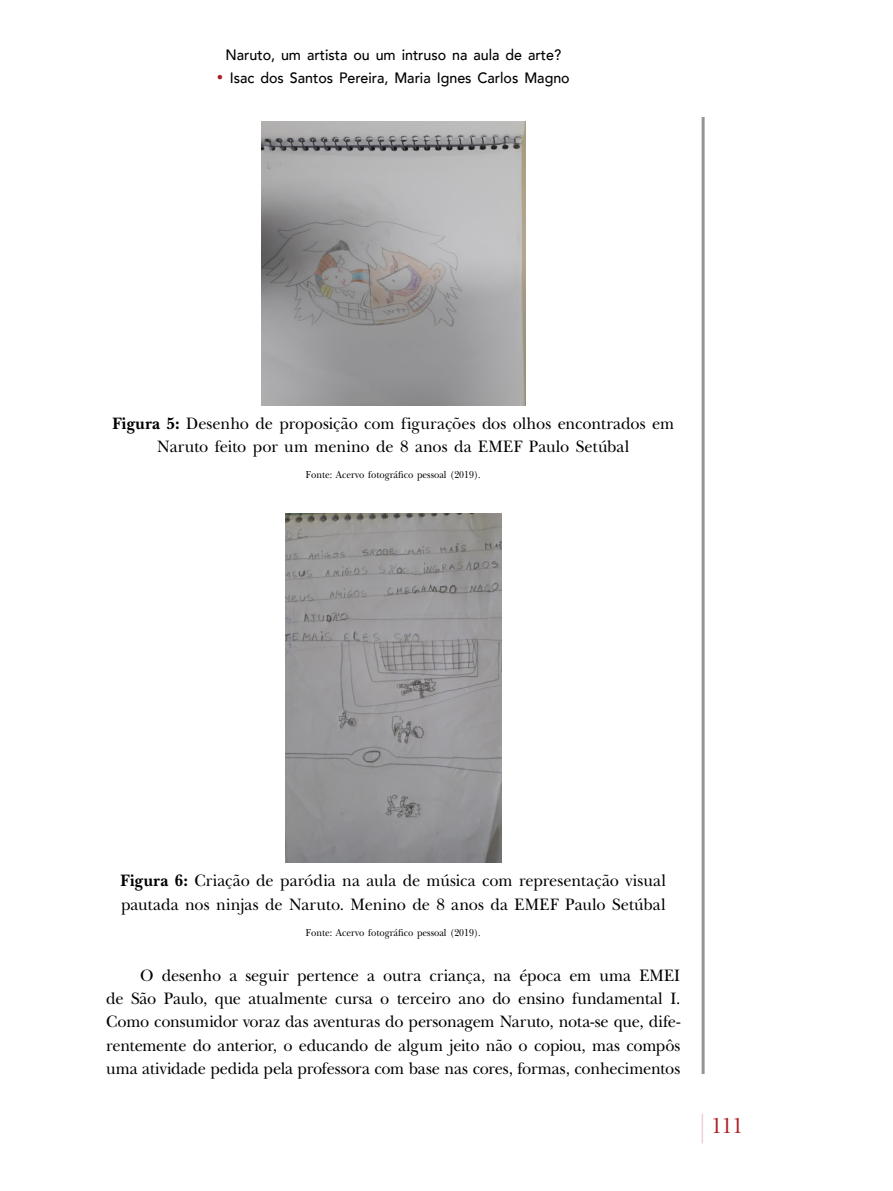
<style>
.page{position:relative;width:893px;height:1191px;background:#fff}
.page>*{position:absolute;margin:0;border:0;box-sizing:border-box;transform-origin:0 0}
.t1{font:22.5px "New Baskerville Std";color:#ae1f24;scale:.9 1}
.t2{font:17.25px/23.4px "New Baskerville Std";letter-spacing:-.005em;color:#000;text-align:center;scale:.95 1}
.t3{font:500 15px "Avenir";color:#000;scale:.95 1}
.t4{font:10.5px "New Baskerville Std";color:#000;scale:.9 1}
.s1{font-family:"Times New Roman";font-weight:400;font-size:18px;color:#ae1f24}
.s2{font-weight:700}
</style>
<div class="page">
<hr style="left:702px;top:117px;width:3px;height:957px;background:#939598">
<hr style="left:702px;top:1113px;width:1px;height:30px;background:#efd2d3">
<img style="left:261px;top:121px;width:264px;height:284px">
<img style="left:285px;top:513px;width:216px;height:350px">
<p class="t3" style="left:225px;top:42px;width:355px">Naruto, um artista ou um intruso na aula de arte?</p>
<p class="t3" style="left:217px;top:65px;width:373px"><span class="s1">•</span> Isac dos Santos Pereira, Maria Ignes Carlos Magno</p>
<p class="t2" style="left:112px;top:411px;width:593px"><span class="s2">Figura 5:</span> Desenho de proposição com figurações dos olhos encontrados em<br>Naruto feito por um menino de 8 anos da EMEF Paulo Setúbal</p>
<p class="t4" style="left:306px;top:469px;width:196px">Fonte: Acervo fotográfico pessoal (2019).</p>
<p class="t2" style="left:121px;top:869px;width:575px;text-align:left"><span class="s2">Figura 6:</span> Criação de paródia na aula de música com representação visual pautada nos ninjas de Naruto. Menino de 8 anos da EMEF Paulo Setúbal</p>
<p class="t4" style="left:306px;top:926px;width:196px">Fonte: Acervo fotográfico pessoal (2019).</p>
<p class="t2" style="left:106px;top:963px;width:606px;text-align:justify;text-indent:34px">O desenho a seguir pertence a outra criança, na época em uma EMEI de São Paulo, que atualmente cursa o terceiro ano do ensino fundamental I.<br>Como consumidor voraz das aventuras do personagem Naruto, nota-se que, dife&shy;rentemente do anterior, o educando de algum jeito não o copiou, mas compôs uma atividade pedida pela professora com base nas cores, formas, conhecimentos</p>
<h1 class="t1" style="left:711px;top:1113px;width:37px">111</h1>
</div>
